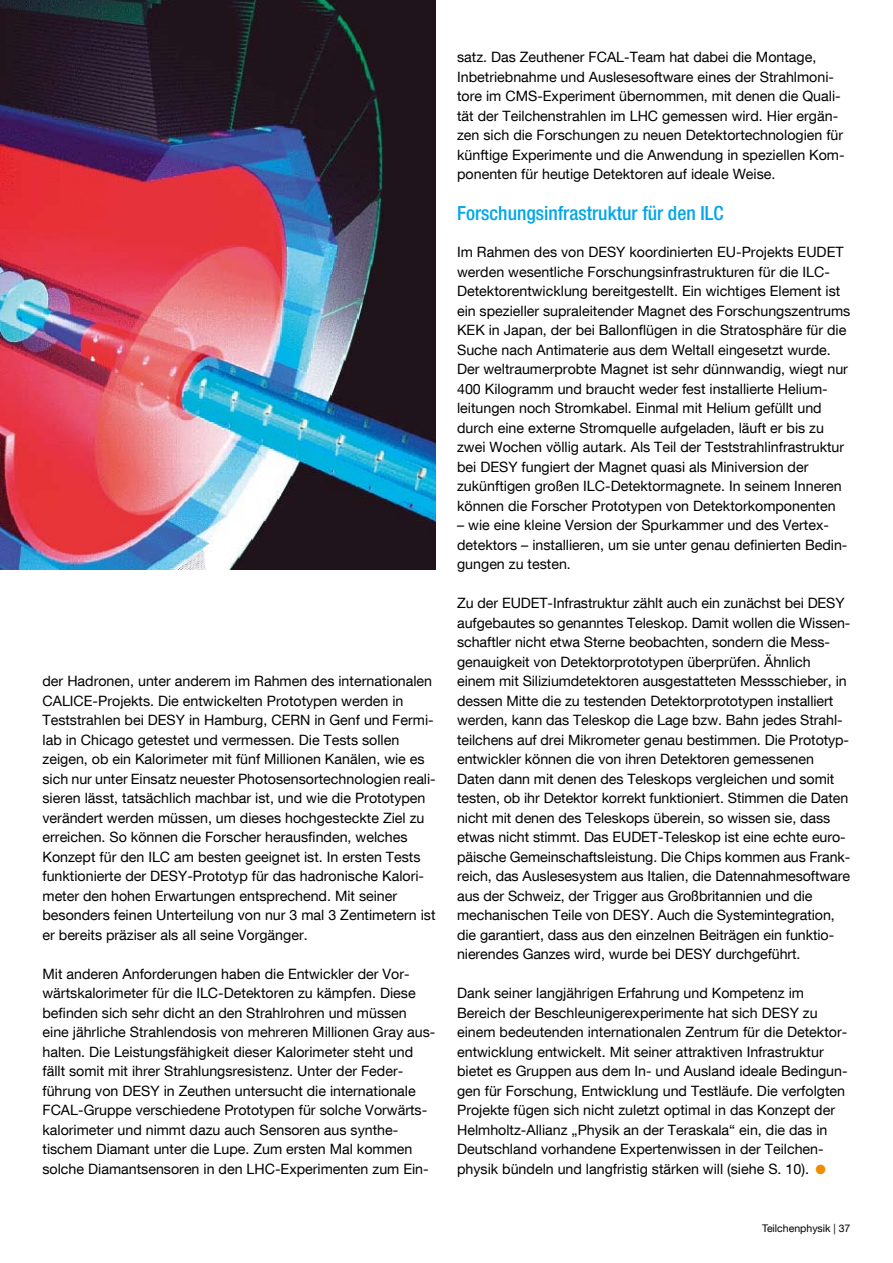
<style>
.page{position:relative;width:893px;height:1263px;background:#fff}
.page>*{position:absolute;margin:0;border:0;box-sizing:border-box;transform-origin:0 0}
.t1{font:19.5px "Desy Neue Helvetica 67 Cond M";color:#00a6eb}
.t2{font:14.25px/19.5px "Desy Neue Helvetica 55 Roman";color:#000}
.t3{font:10.5px "Desy Neue Helvetica 55 Roman";color:#000}
.s1{color:#f18e00}
</style>
<div class="page">
<img style="left:0;top:0;width:436px;height:569px">
<p class="t2" style="left:43px;top:671px;width:395px">der Hadronen, unter anderem im Rahmen des internationalen CALICE-Projekts. Die entwickelten Prototypen werden in Teststrahlen bei DESY in Hamburg, CERN in Genf und Fermi&shy;lab in Chicago getestet und vermessen. Die Tests sollen zeigen- , ob ein Kalorimeter mit fünf Millionen Kanälen, wie es sich nur unter Einsatz neuester Photosensortechnologien reali&shy;sieren lässt, tatsächlich machbar ist, und wie die Prototypen verändert werden müssen, um dieses hochgesteckte Ziel zu erreichen. So können die Forscher herausfinden, welches Konzept für den ILC am besten geeignet ist. In ersten Tests funktionierte der DESY-Prototyp für das hadronische Kalori&shy;meter den hohen Erwartungen entsprechend. Mit seiner besonders feinen Unterteilung von nur 3 mal 3 Zenti- metern ist er bereits präziser als all seine Vorgänger.</p>
<p class="t2" style="left:43px;top:963px;width:394px">Mit anderen Anforderungen haben die Entwickler der Vor&shy;wärtskalorimeter für die ILC-Detektoren zu kämpfen. Diese befinden sich sehr dicht an den Strahlrohren und müssen eine jährliche Strahlendosis von mehreren Millionen Gray aus&shy;halten. Die Leistungsfähigkeit dieser Kalorimeter steht und fällt somit mit ihrer Strahlungsresistenz. Unter der Feder&shy;führung von DESY in Zeuthen untersucht die internationale FCAL-Gruppe verschiedene Prototypen für solche Vorwärts&shy;kalorimeter und nimmt dazu auch Sensoren aus synthe&shy;tischem Diamant unter die Lupe. Zum ersten Mal kommen solche Diamant-sensoren in den LHC-Experimenten zum Ein-</p>
<p class="t2" style="left:457px;top:47px;width:389px">satz. Das Zeuthener FCAL-Team hat dabei die Montage, Inbetriebnahme und Auslesesoftware eines der Strahlmoni&shy;tore im CMS-Experiment übernommen, mit denen die Quali&shy;tät der Teilchenstrahlen im LHC gemessen wird. Hier ergän&shy;zen sich die Forschungen zu neuen Detektortechnologien für künftige Experimente und die Anwendung in speziellen Kom&shy;ponenten für heutige Detektoren auf ideale Weise.</p>
<h1 class="t1" style="left:457px;top:201px;width:268px">Forschungsinfrastruktur für den ILC</h1>
<p class="t2" style="left:457px;top:242px;width:392px">Im Rahmen des von DESY koordinierten EU-Projekts EUDET werden wesentliche Forschungsinfrastrukturen für die ILC-Detektorentwicklung bereitgestellt. Ein wichtiges Element ist ein spezieller supraleitender Magnet des Forschungszentrums-KEK in Japan, der bei Ballonflügen in die Stratosphäre für die Suche nach Antimaterie aus dem Weltall eingesetzt wurde.<br>Der weltraumerprobte Magnet ist sehr dünnwandig, wiegt nur 400 Kilogramm und braucht weder fest installierte Helium&shy;leitungen noch Stromkabel. Einmal mit Helium gefüllt und durch eine externe Stromquelle aufgeladen, läuft er bis zu zwei Wochen völlig autark. Als Teil der Teststrahlinfrastruktur bei DESY fungiert der Magnet quasi als Miniversion der zukünftigen großen ILC-Detektormagnete. In seinem Inneren können die Forscher Prototypen von Detektorkomponenten</p>
<p class="t2" style="left:457px;top:515px;width:392px">– wie eine kleine Version der Spurkammer und des Vertex&shy;detektors – installieren, um sie unter genau definierten Bedin&shy;gungen zu testen.</p>
<p class="t2" style="left:457px;top:593px;width:395px">Zu der EUDET-Infrastruktur zählt auch ein zunächst bei DESY aufgebautes so genanntes Teleskop. Damit wollen die Wissen&shy;schaftler nicht etwa Sterne beobachten, sondern die Mess&shy;genauigkeit von Detektorprototypen überprüfen. Ähnlich einem mit Silizium-detektoren ausgestatteten Messschieber, in dessen Mitte die zu testenden Detektorprototypen installiert werden, kann das Teleskop die Lage bzw. Bahn jedes Strahl&shy;teilchens auf drei Mikrometer genau bestimmen. Die Prototyp&shy;entwickler können die von ihren Detektoren gemessenen Daten dann mit denen des Teleskops vergleichen und somit testen, ob ihr Detektor korrekt funktioniert. Stimmen die Daten nicht mit denen des Teleskops überein, so wissen sie, dass etwas nicht stimmt. Das EUDET-Teleskop ist eine echte euro&shy;päische Gemeinschaftsleistung. Die Chips kommen aus Frank&shy;reich, das Auslesesystem aus Italien, die Datennahmesoftware aus der Schweiz, der Trigger aus Großbritannien und die mechanischen Teile von DESY. Auch die System- integra-tion, die garantiert, dass aus den einzelnen Beiträgen ein funktio&shy;nierendes Ganzes wird, wurde bei DESY durchgeführt.</p>
<p class="t2" style="left:457px;top:983px;width:392px">Dank seiner langjährigen Erfahrung und Kompetenz im Bereich der Beschleunigerexperimente hat sich DESY zu einem bedeutenden internationalen Zentrum für die Detektor&shy;entwicklung entwickelt. Mit seiner attraktiven Infrastruktur bietet es Gruppen aus dem In- und Ausland ideale Bedingun&shy;gen für Forschung, Entwicklung und Testläufe. Die verfolgten Projekte fügen sich nicht zuletzt optimal in das Konzept der Helmholtz-Allianz „Physik an der Teraskala“ ein, die das in Deutschland vorhandene Expertenwissen in der Teilchen&shy;physik bündeln und langfristig stärken will (siehe S. 10).<span class="s1">ª</span></p>
<p class="t3" style="left:762px;top:1222px;width:90px">Teilchenphysik | 37</p>
</div>
